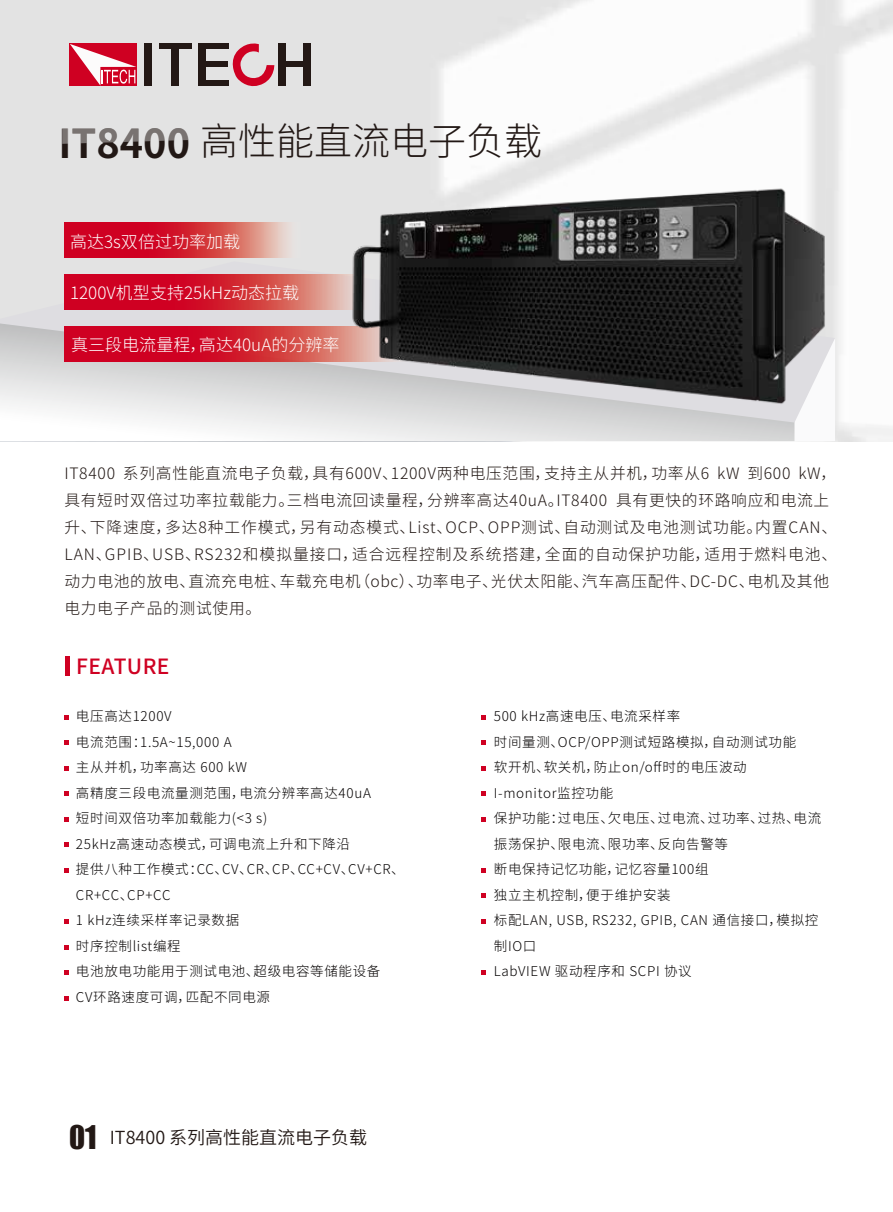
<style>
.page{position:relative;width:893px;height:1212px;background:#fff}
.page>*{position:absolute;margin:0;border:0;box-sizing:border-box;transform-origin:0 0}
.t1{font:300 37.95px "Source Han Sans CN";color:#221815}
.t2{font:500 21px "Source Han Sans CN";letter-spacing:.02em;color:#cf0022}
.t3{font:18px "Source Han Sans CN";color:#221815}
.t4{font:300 17.1px "Source Han Sans CN";color:#fff}
.t5{font:300 15.75px/27px "Source Han Sans CN";letter-spacing:.045em;color:#221815}
.t6{font:300 13.5px/25.5px "Source Han Sans CN";letter-spacing:.05em;color:#040000}
.s1{font-weight:700;font-size:39.75px}
.s2{font-family:"Impact";font-size:30px}
</style>
<div class="page">
<img style="left:0;top:0;width:893px;height:441px">
<svg style="left:0;top:422px;width:794px;height:19px"></svg>
<svg style="left:0;top:261px;width:294px;height:161px;background:#e0ddde"></svg>
<div style="left:198px;top:44px;width:31px;height:5px;background:#231815"></div>
<div style="left:69px;top:43px;width:68px;height:43px;background:#cf0022"></div>
<svg style="left:70px;top:44px;width:66px;height:42px"></svg>
<div style="left:144px;top:44px;width:8px;height:42px;background:#231815"></div>
<div style="left:160px;top:44px;width:32px;height:5px;background:#231815"></div>
<div style="left:171px;top:48px;width:8px;height:38px;background:#231815"></div>
<div style="left:199px;top:61px;width:29px;height:6px;background:#231815"></div>
<div style="left:198px;top:81px;width:31px;height:5px;background:#231815"></div>
<div style="left:198px;top:44px;width:8px;height:42px;background:#231815"></div>
<svg style="left:229px;top:41px;width:46px;height:50px;background:#dda0aa"></svg>
<div style="left:278px;top:44px;width:8px;height:42px;background:#231815"></div>
<div style="left:286px;top:61px;width:17px;height:5px;background:#231815"></div>
<div style="left:303px;top:44px;width:8px;height:42px;background:#231815"></div>
<hr style="left:65px;top:656px;width:4px;height:20px;background:#cf0022">
<svg style="left:65px;top:715px;width:4px;height:4px"></svg>
<svg style="left:65px;top:740px;width:4px;height:5px"></svg>
<svg style="left:65px;top:766px;width:4px;height:4px"></svg>
<svg style="left:65px;top:792px;width:4px;height:4px"></svg>
<svg style="left:65px;top:817px;width:4px;height:4px"></svg>
<svg style="left:65px;top:843px;width:4px;height:4px"></svg>
<svg style="left:65px;top:868px;width:4px;height:4px"></svg>
<svg style="left:65px;top:919px;width:4px;height:4px"></svg>
<svg style="left:65px;top:945px;width:4px;height:4px"></svg>
<svg style="left:65px;top:970px;width:4px;height:4px"></svg>
<svg style="left:65px;top:996px;width:4px;height:4px"></svg>
<svg style="left:481px;top:715px;width:5px;height:4px"></svg>
<svg style="left:481px;top:740px;width:5px;height:5px"></svg>
<svg style="left:481px;top:766px;width:5px;height:4px"></svg>
<svg style="left:481px;top:792px;width:5px;height:4px"></svg>
<svg style="left:481px;top:817px;width:5px;height:4px"></svg>
<svg style="left:481px;top:868px;width:5px;height:4px"></svg>
<svg style="left:481px;top:894px;width:5px;height:4px"></svg>
<svg style="left:481px;top:919px;width:5px;height:4px"></svg>
<svg style="left:481px;top:970px;width:5px;height:4px"></svg>
<svg style="left:64px;top:223px;width:230px;height:35px;background:#d53a48"></svg>
<svg style="left:64px;top:275px;width:230px;height:35px;background:#d0162c"></svg>
<svg style="left:64px;top:327px;width:230px;height:35px;background:#cf0e27"></svg>
<img style="left:294px;top:86px;width:599px;height:354px">
<h1 class="t1" style="left:59px;top:120px;width:485px"><span class="s1">IT8400</span> 高性能直流电子负载</h1>
<p class="t4" style="left:70px;top:232px;width:172px">高达3s双倍过功率加载</p>
<p class="t4" style="left:70px;top:283px;width:231px">1200V机型支持25kHz动态拉载</p>
<p class="t4" style="left:71px;top:335px;width:270px">真三段电流量程，高达40uA的分辨率</p>
<p class="t5" style="left:64px;top:460px;width:774px">IT8400 系列高性能直流电子负载，具有600V、1200V两种电压范围，支持主从并机，功率从6 kW 到600 kW，具有短时双倍过功率拉载能力。三档电流回读量程，分辨率高达40uA。IT8400 具有更快的环路响应和电流上升、下降速度，多达8种工作模式，另有动态模式、List、OCP、OPP测试、自动测试及电池测试功能。内置CAN、LAN、GPIB、USB、RS232和模拟量接口，适合远程控制及系统搭建，全面的自动保护功能，适用于燃料电池、动力电池的放电、直流充电桩、车载充电机（obc）、功率电子、光伏太阳能、汽车高压配件、DC-DC、电机及其他电力电子产品的测试使用。</p>
<h2 class="t2" style="left:76px;top:654px;width:95px">FEATURE</h2>
<p class="t6" style="left:76px;top:704px;width:330px">电压高达1200V<br>电流范围：1.5A~15,000 A<br>主从并机，功率高达 600 kW<br>高精度三段电流量测范围，电流分辨率高达40uA<br>短时间双倍功率加载能力(&lt;3 s)<br>25kHz高速动态模式，可调电流上升和下降沿<br>提供八种工作模式：CC、CV、CR、CP、CC+CV、CV+CR、<br>CR+CC、CP+CC<br>1 kHz连续采样率记录数据<br>时序控制list编程<br>电池放电功能用于测试电池、超级电容等储能设备<br>CV环路速度可调，匹配不同电源</p>
<p class="t6" style="left:494px;top:704px;width:329px">500 kHz高速电压、电流采样率<br>时间量测、OCP/OPP测试短路模拟，自动测试功能<br>软开机、软关机，防止on/off时的电压波动<br>I-monitor监控功能<br>保护功能：过电压、欠电压、过电流、过功率、过热、电流振荡保护、限电流、限功率、反向告警等<br>断电保持记忆功能，记忆容量100组<br>独立主机控制，便于维护安装<br>标配LAN, USB, RS232, GPIB, CAN 通信接口，模拟控制IO口<br>LabVIEW 驱动程序和 SCPI 协议</p>
<h3 class="t3" style="left:69px;top:1127px;width:300px"><span class="s2">01</span> IT8400 系列高性能直流电子负载</h3>
</div>
